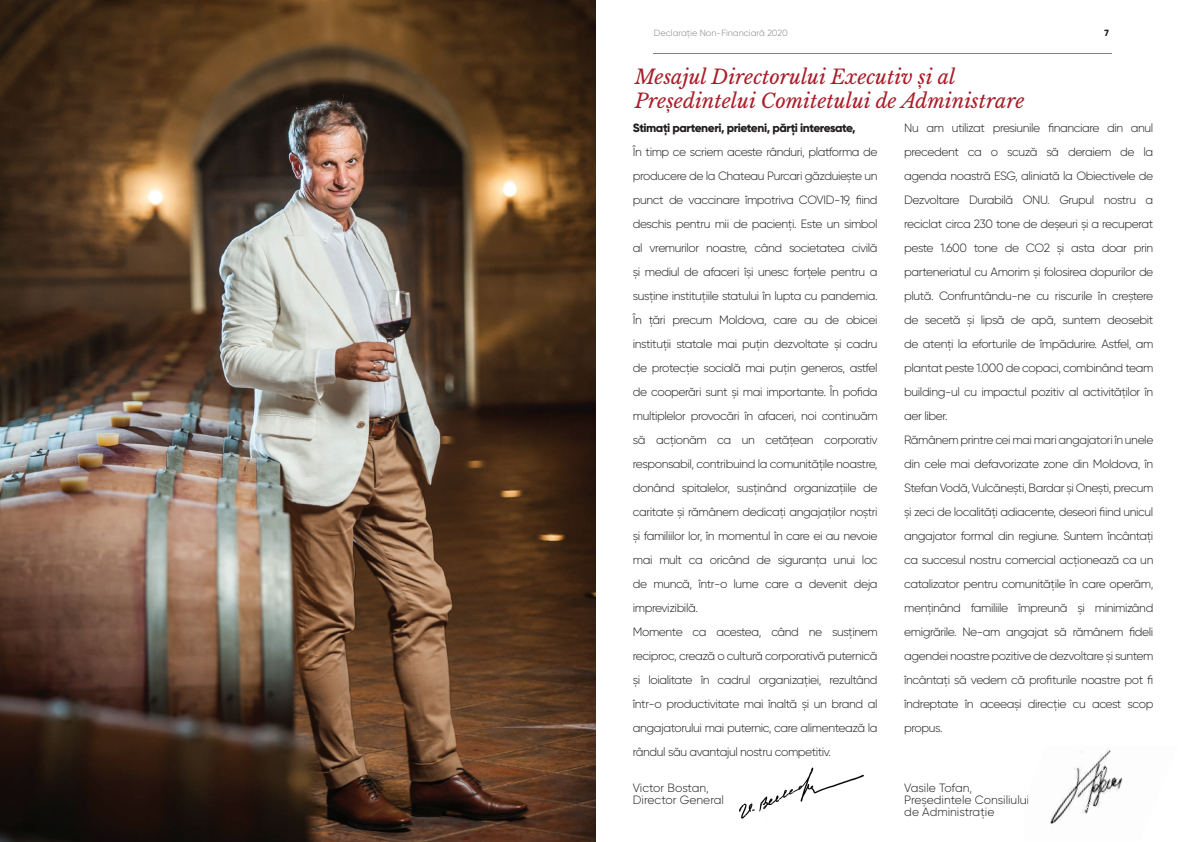
<style>
.page{position:relative;width:1191px;height:842px;background:#fff}
.page>*{position:absolute;margin:0;border:0;box-sizing:border-box;transform-origin:0 0}
.t1{font:italic 20px/24px "Libre Baskerville";color:#a91e29}
.t2{font:300 12px/24px "Gilroy";letter-spacing:-.035em;color:#231f20}
.t3{font:300 12px/12px "Gilroy";color:#231f20}
.t4{font:800 12px "Gilroy";letter-spacing:-.035em;color:#231f20}
.t5{font:300 9px "Gilroy";color:#808385}
.t6{font:800 9px "Gilroy";color:#231f20}
</style>
<div class="page">
<hr style="left:653px;top:53px;width:458px;height:1px;background:#808180">
<img style="left:0;top:0;width:595px;height:842px">
<img style="left:739px;top:767px;width:125px;height:52px">
<img style="left:739px;top:795px;width:39px;height:9px">
<img style="left:1081px;top:749px;width:29px;height:16px">
<img style="left:1099px;top:750px;width:12px;height:27px">
<img style="left:1069px;top:765px;width:30px;height:28px">
<img style="left:1088px;top:777px;width:35px;height:27px">
<img style="left:1117px;top:788px;width:6px;height:16px">
<img style="left:1051px;top:793px;width:37px;height:27px">
<img style="left:1077px;top:804px;width:23px;height:16px">
<img style="left:1050px;top:820px;width:10px;height:4px">
<svg style="left:1023px;top:795px;width:5px;height:10px"></svg>
<p class="t5" style="left:654px;top:27px;width:135px">Declarație Non-Financiară 2020</p>
<p class="t6" style="left:1104px;top:27px;width:6px">7</p>
<h1 class="t1" style="left:635px;top:65px;width:391px">Mesajul Directorului Executiv și al<br>Președintelui Comitetului de Administrare</h1>
<p class="t4" style="left:633px;top:120px;width:224px">Stimați parteneri, prieteni, părți interesate,</p>
<p class="t2" style="left:633px;top:140px;width:246px">În timp ce scriem aceste rânduri, platforma de producere de la Chateau Purcari găzduiește un punct de vaccinare împotriva COVID-19, fiind deschis pentru mii de pacienți. Este un simbol al vremurilor noastre, când societatea civilă și mediul de afaceri își unesc forțele pentru a susține instituțiile statului în lupta cu pandemia.<br>În țări precum Moldova, care au de obicei instituții statale mai puțin dezvoltate și cadru de protecție socială mai puțin generos, astfel de cooperări sunt și mai importante. În pofida multiplelor provocări în afaceri, noi continuăm să acționăm ca un cetățean corporativ responsabil, contribuind la comunitățile noastre, donând spitalelor, susținând organizațiile de caritate și rămânem dedicați angajaților noștri și familiilor lor, în momentul în care ei au nevoie mai mult ca oricând de siguranța unui loc de muncă, într-o lume care a devenit deja imprevizibilă.<br>Momente ca acestea, când ne susținem reciproc, crează o cultură corporativă puternică și loialitate în cadrul organizației, rezultând într-o productivitate mai înaltă și un brand al angajatorului mai puternic, care alimentează la rândul său avantajul nostru competitiv.</p>
<p class="t2" style="left:904px;top:116px;width:251px">Nu am utilizat presiunile financiare din anul precedent ca o scuză să deraiem de la agenda noastră ESG, aliniată la Obiectivele de Dezvoltare Durabilă ONU. Grupul nostru a reciclat circa 230 tone de deșeuri și a recuperat peste 1.600 tone de CO2 și asta doar prin parteneriatul cu Amorim și folosirea dopurilor de plută. Confruntându-ne cu riscurile în creștere de secetă și lipsă de apă, suntem deosebit de atenți la eforturile de împădurire. Astfel, am plantat peste 1.000 de copaci, combinând team building-ul cu impactul pozitiv al activităților în aer liber.<br>Rămânem printre cei mai mari angajatori în unele din cele mai defavorizate zone din Moldova, în Stefan Vodă, Vulcănești, Bardar și Onești, precum și zeci de localități adiacente, deseori fiind unicul angajator formal din regiune. Suntem încântați ca succesul nostru comercial acționează ca un catalizator pentru comunitățile în care operăm, menținând familiile împreună și minimizând emigrările. Ne-am angajat să rămânem fideli agendei noastre pozitive de dezvoltare și suntem încântați să vedem că profiturile noastre pot fi îndreptate în aceeași direcție cu acest scop propus.</p>
<p class="t3" style="left:633px;top:782px;width:93px">Victor Bostan,<br>Director General</p>
<p class="t3" style="left:904px;top:782px;width:126px">Vasile Tofan,<br>Președintele Consiliului de Administrație</p>
</div>
